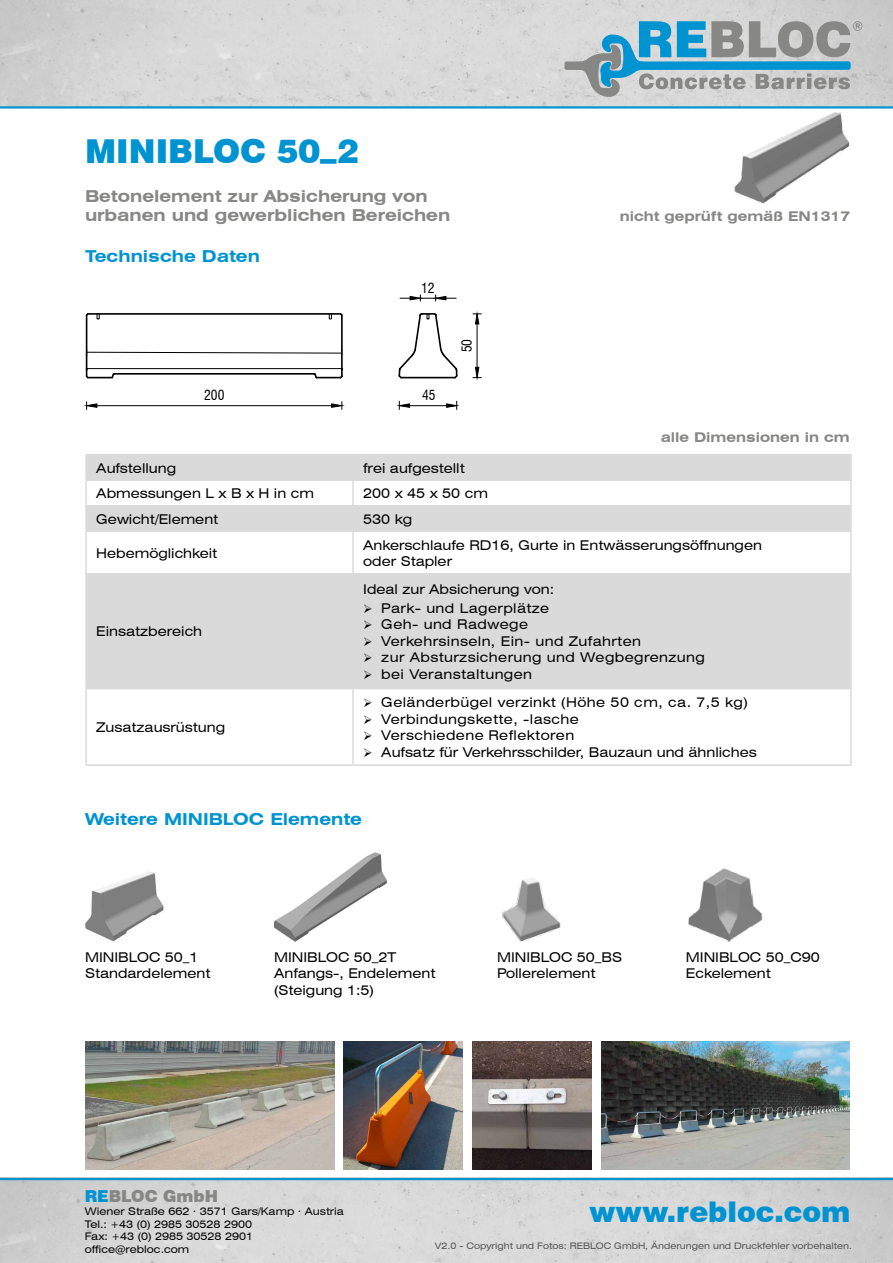
<style>
.page{position:relative;width:893px;height:1263px;background:#fff}
.page>*{position:absolute;margin:0;border:0;box-sizing:border-box;transform-origin:0 0}
.t1{font:900 33px "Swiss 721 BT";color:#0093d2}
.t2{font:900 28.5px "Swiss 721 BT";color:#0093d2}
.t3{font:700 expanded 16.5px/19.5px "Swiss 721 BT";color:#878786}
.t4{font:700 expanded 16.5px "Swiss 721 BT";color:#0093d2}
.t5{font:900 16.5px "Swiss 721 BT";color:#878786}
.t6{font:expanded 13.5px/16.5px "Swiss 721 BT";color:#000}
.t7{font:expanded 13.5px "Swiss 721 BT";letter-spacing:.03em;color:#000}
.t8{font:700 expanded 13.5px "Swiss 721 BT";color:#878786}
.t9{font:condensed 13.5px "Swiss 721 BT";color:#000}
.t10{font:expanded 10.5px/13.2px "Swiss 721 BT";color:#000}
.t11{font:expanded 9px "Swiss 721 BT";color:#545453}
.s1{color:#0093d2}
</style>
<div class="page">
<svg style="left:87px;top:455px;width:763px;height:233px;fill:#dadada"></svg>
<hr style="left:85px;top:454px;width:268px;height:1px;background:#dadada">
<hr style="left:85px;top:455px;width:2px;height:24px;background:#dadada">
<hr style="left:353px;top:454px;width:499px;height:1px;background:#dadada">
<hr style="left:352px;top:455px;width:2px;height:24px;background:#dadada">
<hr style="left:850px;top:455px;width:2px;height:24px;background:#dadada">
<hr style="left:85px;top:479px;width:268px;height:2px;background:#dadada">
<hr style="left:85px;top:481px;width:2px;height:24px;background:#dadada">
<hr style="left:353px;top:479px;width:499px;height:2px;background:#dadada">
<hr style="left:352px;top:481px;width:2px;height:24px;background:#dadada">
<hr style="left:850px;top:481px;width:2px;height:24px;background:#dadada">
<hr style="left:85px;top:505px;width:268px;height:1px;background:#dadada">
<hr style="left:85px;top:506px;width:2px;height:24px;background:#dadada">
<hr style="left:353px;top:505px;width:499px;height:1px;background:#dadada">
<hr style="left:352px;top:506px;width:2px;height:24px;background:#dadada">
<hr style="left:850px;top:506px;width:2px;height:24px;background:#dadada">
<hr style="left:85px;top:530px;width:268px;height:2px;background:#dadada">
<hr style="left:85px;top:532px;width:2px;height:41px;background:#dadada">
<hr style="left:353px;top:530px;width:499px;height:2px;background:#dadada">
<hr style="left:352px;top:532px;width:2px;height:41px;background:#dadada">
<hr style="left:850px;top:532px;width:2px;height:41px;background:#dadada">
<hr style="left:85px;top:573px;width:268px;height:1px;background:#dadada">
<hr style="left:85px;top:574px;width:2px;height:114px;background:#dadada">
<hr style="left:353px;top:573px;width:499px;height:1px;background:#dadada">
<hr style="left:352px;top:574px;width:2px;height:114px;background:#dadada">
<hr style="left:850px;top:574px;width:2px;height:114px;background:#dadada">
<hr style="left:85px;top:688px;width:268px;height:1px;background:#dadada">
<hr style="left:85px;top:689px;width:2px;height:75px;background:#dadada">
<hr style="left:353px;top:688px;width:499px;height:1px;background:#dadada">
<hr style="left:352px;top:689px;width:2px;height:75px;background:#dadada">
<hr style="left:850px;top:689px;width:2px;height:75px;background:#dadada">
<hr style="left:85px;top:764px;width:268px;height:2px;background:#dadada">
<hr style="left:353px;top:764px;width:499px;height:2px;background:#dadada">
<img style="left:0;top:1180px;width:893px;height:83px">
<hr style="left:0;top:1178px;width:893px;height:2px;background:#0093d2">
<img style="left:0;top:0;width:893px;height:106px">
<hr style="left:0;top:106px;width:893px;height:3px;background:#0093d2">
<hr style="left:88px;top:313px;width:253px;height:2px;background:#000">
<hr style="left:86px;top:315px;width:1px;height:35px;background:#000">
<hr style="left:341px;top:315px;width:2px;height:35px;background:#000">
<hr style="left:97px;top:405px;width:235px;height:1px;background:#000">
<svg style="left:331px;top:402px;width:12px;height:7px"></svg>
<svg style="left:86px;top:402px;width:12px;height:7px"></svg>
<hr style="left:410px;top:405px;width:37px;height:1px;background:#000">
<svg style="left:446px;top:401px;width:11px;height:8px"></svg>
<svg style="left:399px;top:401px;width:11px;height:8px"></svg>
<hr style="left:477px;top:324px;width:1px;height:43px;background:#000">
<svg style="left:473px;top:367px;width:8px;height:11px"></svg>
<svg style="left:473px;top:313px;width:8px;height:12px"></svg>
<svg style="left:338px;top:313px;width:5px;height:4px"></svg>
<svg style="left:86px;top:350px;width:257px;height:29px"></svg>
<svg style="left:400px;top:295px;width:56px;height:6px"></svg>
<svg style="left:329px;top:313px;width:3px;height:6px"></svg>
<svg style="left:97px;top:313px;width:3px;height:6px"></svg>
<svg style="left:398px;top:313px;width:60px;height:66px"></svg>
<svg style="left:564px;top:21px;width:298px;height:76px;background:#96b4c0"></svg>
<img style="left:85px;top:872px;width:79px;height:70px">
<img style="left:274px;top:852px;width:113px;height:90px">
<img style="left:733px;top:106px;width:120px;height:98px">
<img style="left:688px;top:868px;width:75px;height:74px">
<img style="left:502px;top:878px;width:59px;height:64px">
<img style="left:601px;top:1041px;width:249px;height:128px">
<img style="left:86px;top:1041px;width:248px;height:128px">
<img style="left:344px;top:1041px;width:119px;height:128px">
<img style="left:472px;top:1041px;width:119px;height:128px">
<svg style="left:373px;top:613px;width:12px;height:1px"></svg>
<svg style="left:373px;top:629px;width:12px;height:1px"></svg>
<svg style="left:373px;top:646px;width:12px;height:1px"></svg>
<svg style="left:373px;top:662px;width:12px;height:1px"></svg>
<svg style="left:373px;top:679px;width:12px;height:1px"></svg>
<h1 class="t1" style="left:85px;top:131px;width:276px">MINIBLOC 50_2</h1>
<p class="t3" style="left:85px;top:186px;width:367px">Betonelement zur Absicherung von urbanen und gewerblichen Bereichen</p>
<p class="t4" style="left:86px;top:247px;width:176px">Technische Daten</p>
<p class="t9" style="left:421px;top:280px;width:15px">12</p>
<p class="t9" style="left:204px;top:387px;width:22px">200</p>
<p class="t9" style="left:422px;top:387px;width:15px">45</p>
<p class="t9" style="left:459px;top:352px;width:15px;rotate:-90deg">50</p>
<p class="t8" style="left:620px;top:208px;width:232px">nicht geprüft gemäß EN1317</p>
<p class="t8" style="left:661px;top:429px;width:190px">alle Dimensionen in cm</p>
<p class="t6" style="left:96px;top:459px;width:81px">Aufstellung</p>
<p class="t6" style="left:363px;top:459px;width:103px">frei aufgestellt</p>
<p class="t6" style="left:96px;top:485px;width:219px">Abmessungen L x B x H in cm</p>
<p class="t6" style="left:363px;top:485px;width:126px">200 x 45 x 50 cm</p>
<p class="t6" style="left:96px;top:510px;width:123px">Gewicht/Element</p>
<p class="t6" style="left:363px;top:510px;width:50px">530 kg</p>
<p class="t6" style="left:96px;top:544px;width:122px">Hebemöglichkeit</p>
<p class="t6" style="left:363px;top:537px;width:400px">Ankerschlaufe RD16, Gurte in Entwässerungsöffnungen oder Stapler</p>
<p class="t6" style="left:96px;top:623px;width:107px">Einsatzbereich</p>
<p class="t6" style="left:96px;top:719px;width:130px">Zusatzausrüstung</p>
<p class="t6" style="left:363px;top:581px;width:193px">Ideal zur Absicherung von:</p>
<p class="t7" style="left:363px;top:600px;width:188px">➢ Park- und Lagerplätze</p>
<p class="t7" style="left:363px;top:616px;width:166px">➢ Geh- und Radwege</p>
<p class="t7" style="left:363px;top:633px;width:279px">➢ Verkehrsinseln, Ein- und Zufahrten</p>
<p class="t7" style="left:363px;top:649px;width:343px">➢ zur Absturzsicherung und Wegbegrenzung</p>
<p class="t7" style="left:363px;top:666px;width:170px">➢ bei Veranstaltungen</p>
<p class="t9" style="left:459px;top:638px;width:15px;rotate:-90deg">50</p>
<p class="t9" style="left:422px;top:673px;width:15px">45</p>
<p class="t7" style="left:363px;top:694px;width:386px">➢ Geländerbügel verzinkt (Höhe 50 cm, ca. 7,5 kg)</p>
<p class="t7" style="left:363px;top:711px;width:217px">➢ Verbindungskette, -lasche</p>
<p class="t7" style="left:363px;top:727px;width:213px">➢ Verschiedene Reflektoren</p>
<p class="t6" style="left:363px;top:744px;width:395px">➢ Aufsatz für Verkehrsschilder, Bauzaun und ähnliches</p>
<p class="t4" style="left:85px;top:809px;width:279px">Weitere MINIBLOC Elemente</p>
<p class="t6" style="left:85px;top:949px;width:127px">MINIBLOC 50_1<br>Standardelement</p>
<p class="t6" style="left:274px;top:949px;width:163px">MINIBLOC 50_2T<br>Anfangs-, Endelement (Steigung 1:5)</p>
<p class="t6" style="left:497px;top:949px;width:127px">MINIBLOC 50_BS<br>Pollerelement</p>
<p class="t6" style="left:686px;top:949px;width:135px">MINIBLOC 50_C90<br>Eckelement</p>
<p class="t5" style="left:85px;top:1186px;width:135px"><span class="s1">RE</span>BLOC GmbH</p>
<p class="t10" style="left:85px;top:1204px;width:261px">Wiener Straße 662 . 3571 Gars/Kamp . Austria<br>Tel.: +43 (0) 2985 30528 2900</p>
<p class="t10" style="left:85px;top:1230px;width:170px">Fax: +43 (0) 2985 30528 2901 office@rebloc.com</p>
<p class="t11" style="left:435px;top:1240px;width:419px">V2.0 - Copyright und Fotos: REBLOC GmbH, Änderungen und Druckfehler vorbehalten.</p>
<h2 class="t2" style="left:589px;top:1194px;width:263px">www.rebloc.com</h2>
</div>
